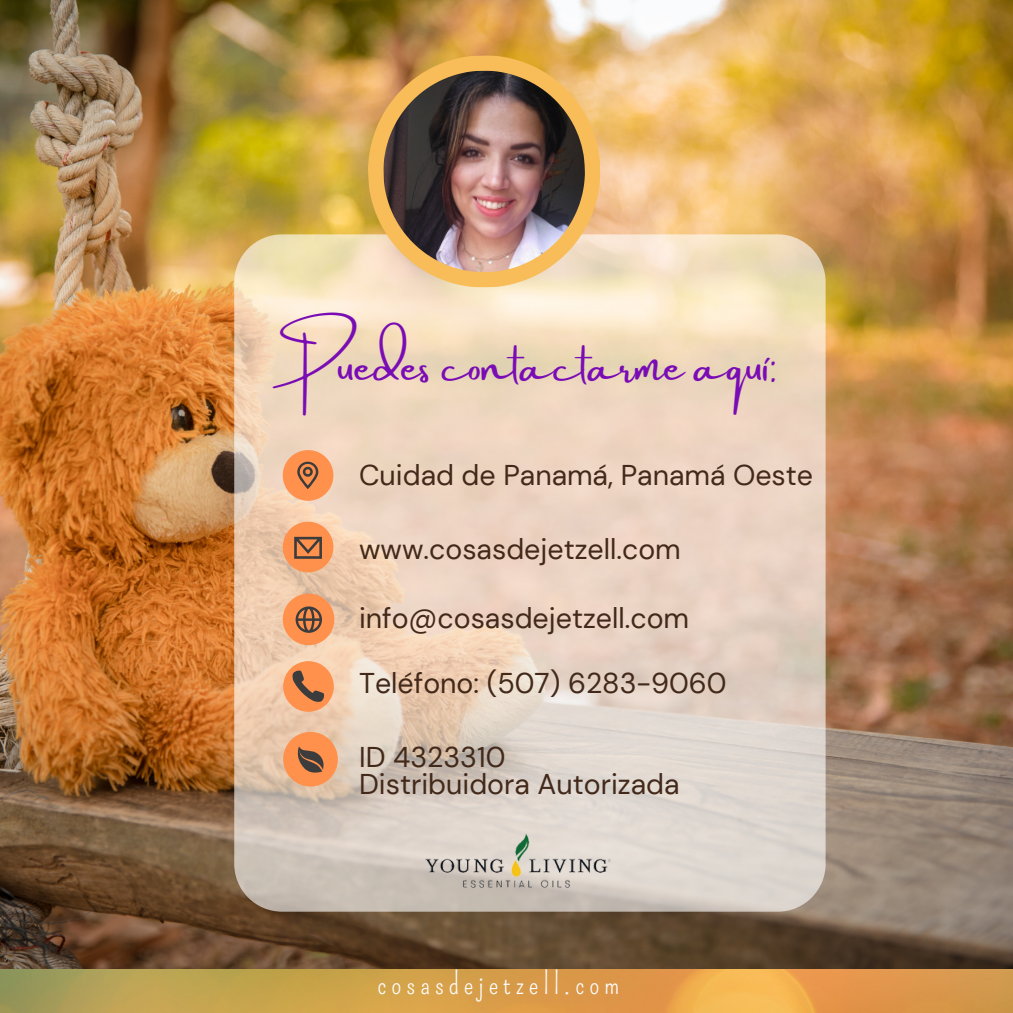
<style>
.page{position:relative;width:1013px;height:1013px;background:#fff}
.page>*{position:absolute;margin:0;border:0;box-sizing:border-box;transform-origin:0 0}
.t1{font:46.25px "Amsterdam Two";color:#790cb4}
.t2{font:28.75px "Pompiere";letter-spacing:.165em;color:#fdfdfe}
.t3{font:28.5px "DM Sans";color:#42291a}
</style>
<div class="page">
<img style="left:0;top:968px;width:1012px;height:44px">
<img style="left:0;top:0;width:1012px;height:968px">
<svg style="left:234px;top:234px;width:591px;height:677px;background:#e7d3c0"></svg>
<svg style="left:283px;top:450px;width:50px;height:50px;background:#eb9762"></svg>
<svg style="left:283px;top:593px;width:51px;height:52px;background:#e2925f"></svg>
<svg style="left:283px;top:521px;width:50px;height:51px;background:#e3925e"></svg>
<div style="left:283px;top:661px;width:51px;height:50px;background:#ff914d;border-radius:50%"></div>
<svg style="left:292px;top:670px;width:33px;height:32px"></svg>
<svg style="left:368px;top:55px;width:232px;height:232px;background:#ecbe75"></svg>
<img style="left:383px;top:71px;width:202px;height:201px">
<div style="left:283px;top:732px;width:55px;height:54px;background:#ff914d;border-radius:50%"></div>
<svg style="left:297px;top:746px;width:27px;height:27px"></svg>
<img style="left:424px;top:832px;width:188px;height:57px">
<p class="t1" style="left:283px;top:339px;width:496px">Puedes contactarme aquí:</p>
<p class="t3" style="left:359px;top:456px;width:455px">Cuidad de Panamá, Panamá Oeste</p>
<p class="t3" style="left:359px;top:531px;width:323px">www.cosasdejetzell.com</p>
<p class="t3" style="left:359px;top:600px;width:331px">info@cosasdejetzell.com</p>
<p class="t3" style="left:359px;top:664px;width:369px">Teléfono: (507) 6283-9060</p>
<p class="t3" style="left:359px;top:738px;width:148px">ID 4323310</p>
<p class="t3" style="left:359px;top:765px;width:322px">Distribuidora Autorizada</p>
<p class="t2" style="left:377px;top:967px;width:244px">cosasdejetzell.com</p>
</div>
